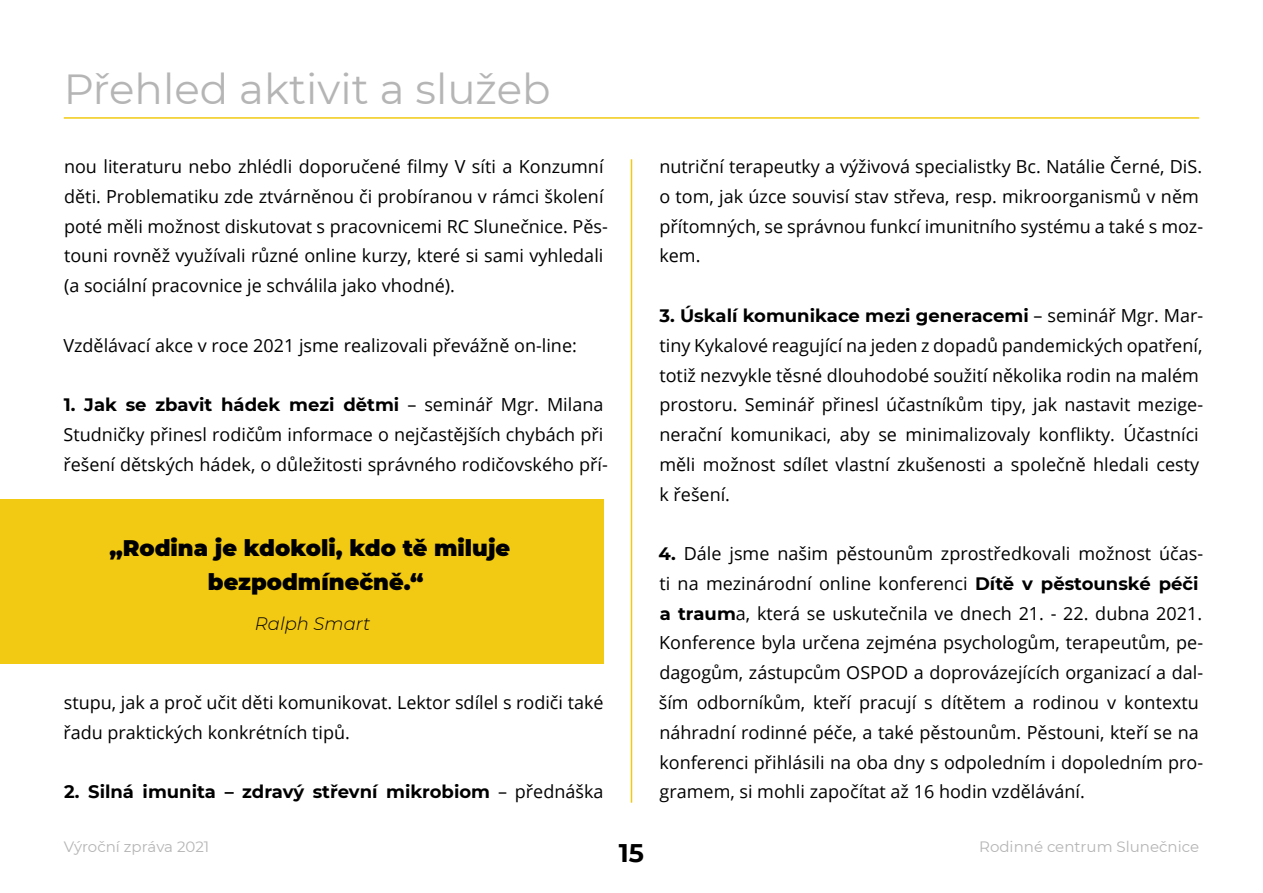
<style>
.page{position:relative;width:1263px;height:893px;background:#fff}
.page>*{position:absolute;margin:0;border:0;box-sizing:border-box;transform-origin:0 0}
.t1{font:42px "Montserrat";color:#b5b5b5}
.t2{font:700 25.5px "Montserrat";color:#000}
.t3{font:900 22.5px/34.5px "Montserrat";color:#000;text-align:center}
.t4{font:18px/29.7px "Open Sans";color:#000}
.t5{font:700 18px "Montserrat";color:#000}
.t6{font:italic 300 18px "Montserrat";color:#000}
.t7{font:15px "Montserrat";color:#b5b5b5}
.s1{font-family:"Open Sans";font-weight:400}
.s2{font-family:"Montserrat";font-weight:700}
</style>
<div class="page">
<hr style="left:631px;top:159px;width:1px;height:644px;background:#f2c913">
<hr style="left:64px;top:117px;width:1135px;height:2px;background:#f2c913">
<div style="left:0;top:500px;width:604px;height:164px;background:#f2c913"></div>
<h1 class="t1" style="left:64px;top:61px;width:488px">Přehled aktivit a služeb</h1>
<p class="t4" style="left:64px;top:151px;width:545px">nou literaturu nebo zhlédli doporučené filmy V síti a Konzumní děti. Problematiku zde ztvárněnou či probíranou v rámci školení poté měli možnost diskutovat s pracovnicemi RC Slunečnice. Pěs&shy;touni rovněž využívali různé online kurzy, které si sami vyhledali (a sociální pracovnice je schválila jako vhodné).</p>
<p class="t4" style="left:63px;top:330px;width:515px">Vzdělávací akce v roce 2021 jsme realizovali převážně on-line:</p>
<p class="t5" style="left:64px;top:392px;width:541px">1. Jak se zbavit hádek mezi dětmi <span class="s1">– seminář Mgr. Milana</span></p>
<p class="t4" style="left:63px;top:419px;width:546px">Studničky přinesl rodičům informace o nejčastějších chybách při řešení dětských hádek, o důležitosti správného rodičovského pří-</p>
<p class="t3" style="left:109px;top:529px;width:402px">„Rodina je kdokoli, kdo tě miluje bezpodmínečně.“</p>
<p class="t6" style="left:255px;top:611px;width:117px">Ralph Smart</p>
<p class="t4" style="left:63px;top:687px;width:542px">stupu, jak a proč učit děti komunikovat. Lektor sdílel s rodiči také řadu praktických konkrétních tipů.</p>
<p class="t5" style="left:64px;top:779px;width:541px">2. Silná imunita – zdravý střevní mikrobiom <span class="s1">– přednáška</span></p>
<p class="t4" style="left:659px;top:151px;width:545px">nutriční terapeutky a výživová specialistky Bc. Natálie Černé, DiS. o tom, jak úzce souvisí stav střeva, resp. mikroorganismů v něm přítomných, se správnou funkcí imunitního systému a také s moz&shy;kem.</p>
<p class="t5" style="left:659px;top:303px;width:545px">3. Úskalí komunikace mezi generacemi <span class="s1">– seminář Mgr. Mar-</span></p>
<p class="t4" style="left:659px;top:330px;width:545px">tiny Kykalové reagující na jeden z dopadů pandemických opatření, totiž nezvykle těsné dlouhodobé soužití několika rodin na malém prostoru. Seminář přinesl účastníkům tipy, jak nastavit mezige&shy;nerační komunikaci, aby se minimalizovaly konflikty. Účastníci měli možnost sdílet vlastní zkušenosti a společně hledali cesty k řešení.</p>
<p class="t4" style="left:658px;top:538px;width:546px"><span class="s2">4.</span> Dále jsme našim pěstounům zprostředkovali možnost účas&shy;ti na mezinárodní online konferenci <span class="s2">Dítě v pěstounské péči a traum</span>a, která se uskutečnila ve dnech 21. - 22. dubna 2021.<br>Konference byla určena zejména psychologům, terapeutům, pe&shy;dagogům, zástupcům OSPOD a doprovázejících organizací a dal&shy;ším odborníkům, kteří pracují s dítětem a rodinou v kontextu náhradní rodinné péče, a také pěstounům. Pěstouni, kteří se na konferenci přihlásili na oba dny s odpoledním i dopoledním pro&shy;gramem, si mohli započítat až 16 hodin vzdělávání.</p>
<p class="t7" style="left:64px;top:837px;width:147px">Výroční zpráva 2021</p>
<h2 class="t2" style="left:619px;top:835px;width:27px">15</h2>
<p class="t7" style="left:979px;top:837px;width:221px">Rodinné centrum Slunečnice</p>
</div>
